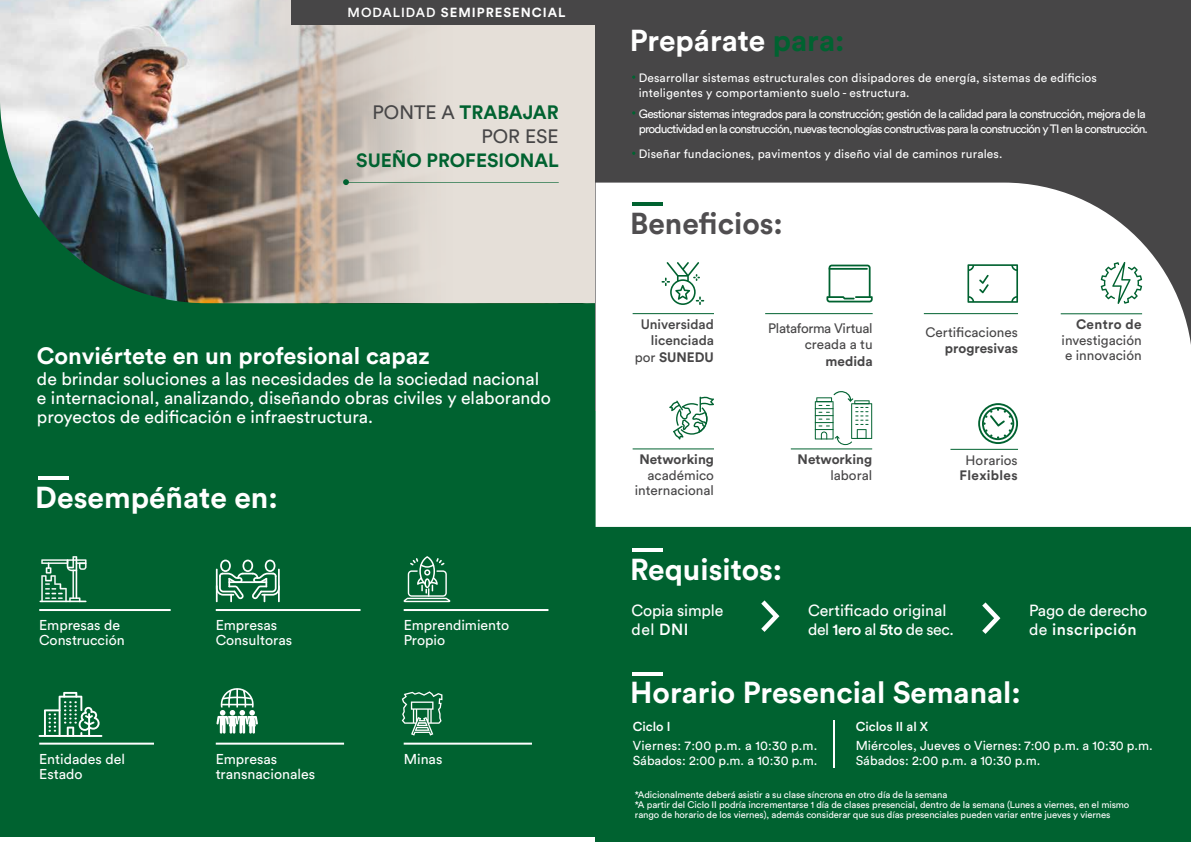
<style>
.page{position:relative;width:1191px;height:842px;background:#fff}
.page>*{position:absolute;margin:0;border:0;box-sizing:border-box;transform-origin:0 0}
.t1{font:700 30px "Circular Std";color:#fff}
.t2{font:700 30px "Circular Std";color:#504e50}
.t3{font:700 23.4px "Circular Std";color:#fff}
.t4{font:19.2px/23.8px "Circular Std";color:#474647;text-align:right}
.t5{font:700 19px "Circular Std";color:#006230}
.t6{font:17.7px/18.6px "Circular Std";color:#fff}
.t7{font:16px/19.2px "Circular Std";letter-spacing:-.01em;color:#fff}
.t8{font:14.2px/14.7px "Circular Std";color:#fff}
.t9{font:13.6px/15.4px "Circular Std";color:#474647}
.t10{font:700 13.6px "Circular Std";color:#474647}
.t11{font:500 13.6px/16.3px "Circular Std";color:#474647;text-align:right}
.t12{font:13.6px/16.3px "Circular Std";letter-spacing:-.025em;color:#474647;text-align:right}
.t13{font:700 13.6px "Circular Std";letter-spacing:.025em;color:#474647}
.t14{font:700 13.5px "Circular Std";letter-spacing:.025em;color:#474647}
.t15{font:13.5px "Circular Std";color:#474647}
.t16{font:700 13.1px "Circular Std";letter-spacing:.075em;color:#fff}
.t17{font:12.9px/14.8px "Circular Std";color:#fff}
.t18{font:500 12.9px "Circular Std";color:#fff}
.t19{font:12px/14.4px "Circular Std";letter-spacing:-.055em;color:#fff}
.t20{font:12px/14.4px "Circular Std";letter-spacing:.01em;color:#fff}
.t21{font:9.5px/10px "Circular Std";letter-spacing:-.01em;color:#fff}
.s1{font-weight:500}
.s2{font-weight:700;color:#006230}
.s3{color:#006230}
.s4{font-weight:400}
.s5{font-weight:700}
</style>
<div class="page">
<div style="left:0;top:0;width:595px;height:842px;background:#006230"></div>
<hr style="left:38px;top:476px;width:30px;height:4px;background:#fff">
<img style="left:0;top:0;width:187px;height:303px">
<svg style="left:187px;top:0;width:408px;height:303px;background:#c8c0b8"></svg>
<hr style="left:346px;top:182px;width:213px;height:1px;background:#006230">
<svg style="left:343px;top:179px;width:6px;height:6px"></svg>
<div style="left:291px;top:0;width:315px;height:24px;background:#474647"></div>
<hr style="left:39px;top:609px;width:132px;height:2px;background:#fff">
<hr style="left:216px;top:609px;width:144px;height:2px;background:#fff">
<hr style="left:39px;top:743px;width:115px;height:2px;background:#fff">
<hr style="left:216px;top:743px;width:128px;height:2px;background:#fff">
<hr style="left:404px;top:609px;width:144px;height:2px;background:#fff">
<hr style="left:404px;top:743px;width:128px;height:2px;background:#fff">
<div style="left:0;top:837px;width:606px;height:5px;background:#fff"></div>
<hr style="left:39px;top:735px;width:63px;height:2px;background:#fff">
<svg style="left:44px;top:692px;width:56px;height:45px"></svg>
<svg style="left:216px;top:560px;width:64px;height:42px"></svg>
<hr style="left:40px;top:601px;width:46px;height:1px;background:#fff">
<svg style="left:41px;top:556px;width:45px;height:45px"></svg>
<svg style="left:403px;top:556px;width:47px;height:46px"></svg>
<svg style="left:216px;top:688px;width:42px;height:46px"></svg>
<svg style="left:402px;top:691px;width:40px;height:44px"></svg>
<div style="left:595px;top:477px;width:596px;height:365px;background:#006230"></div>
<div style="left:595px;top:0;width:596px;height:411px;background:#474647"></div>
<div style="left:595px;top:183px;width:596px;height:344px;background:#fff"></div>
<hr style="left:632px;top:202px;width:31px;height:4px;background:#006230">
<svg style="left:661px;top:262px;width:43px;height:43px;background:#ccdfd5"></svg>
<hr style="left:632px;top:313px;width:82px;height:1px;background:#006230">
<svg style="left:1100px;top:262px;width:42px;height:42px;background:#ccdfd5"></svg>
<hr style="left:1060px;top:313px;width:82px;height:1px;background:#006230">
<svg style="left:669px;top:396px;width:45px;height:43px"></svg>
<hr style="left:632px;top:448px;width:82px;height:1px;background:#006230">
<svg style="left:815px;top:391px;width:57px;height:54px"></svg>
<hr style="left:791px;top:448px;width:81px;height:1px;background:#006230">
<svg style="left:826px;top:265px;width:46px;height:37px;background:#c6dbd0"></svg>
<hr style="left:765px;top:313px;width:107px;height:1px;background:#006230">
<svg style="left:967px;top:264px;width:51px;height:39px;background:#cfe1d8"></svg>
<hr style="left:924px;top:313px;width:94px;height:1px;background:#006230">
<hr style="left:950px;top:449px;width:68px;height:1px;background:#006230">
<svg style="left:978px;top:403px;width:40px;height:41px"></svg>
<hr style="left:632px;top:548px;width:31px;height:4px;background:#fff">
<svg style="left:761px;top:600px;width:18px;height:32px"></svg>
<svg style="left:982px;top:602px;width:18px;height:32px"></svg>
<hr style="left:632px;top:672px;width:31px;height:3px;background:#fff">
<hr style="left:833px;top:720px;width:2px;height:47px;background:#fff">
<h3 class="t16" style="left:348px;top:5px;width:219px"><span class="s1">MODALIDAD</span> SEMIPRESENCIAL</h3>
<h3 class="t4" style="left:372px;top:102px;width:188px">PONTE A <span class="s2">TRABAJAR<br></span>POR ESE</h3>
<h3 class="t5" style="left:356px;top:150px;width:204px">SUEÑO PROFESIONAL</h3>
<h2 class="t3" style="left:37px;top:343px;width:394px">Conviértete en un profesional capaz</h2>
<h3 class="t6" style="left:37px;top:371px;width:515px">de brindar soluciones a las necesidades de la sociedad nacional e internacional, analizando, diseñando obras civiles y elaborando proyectos de edificación e infraestructura.</h3>
<h1 class="t1" style="left:35px;top:481px;width:244px">Desempéñate en:</h1>
<h3 class="t8" style="left:39px;top:619px;width:87px">Empresas de<br>Construcción</h3>
<h3 class="t8" style="left:216px;top:619px;width:78px">Empresas<br>Consultoras</h3>
<h3 class="t8" style="left:39px;top:752px;width:87px">Entidades del<br>Estado</h3>
<h3 class="t8" style="left:216px;top:752px;width:101px">Empresas transnacionales</h3>
<h3 class="t8" style="left:404px;top:619px;width:107px">Emprendimiento<br>Propio</h3>
<h3 class="t8" style="left:404px;top:752px;width:40px">Minas</h3>
<h1 class="t1" style="left:630px;top:24px;width:216px">Prepárate <span class="s3">para:</span></h1>
<p class="t20" style="left:639px;top:71px;width:459px">Desarrollar sistemas estructurales con disipadores de energía, sistemas de edificios inteligentes y comportamiento suelo - estructura.</p>
<p class="t19" style="left:639px;top:107px;width:510px">Gestionar sistemas integrados para la construcción; gestión de la calidad para la construcción, mejora de la productividad en la construcción, nuevas tecnologías constructivas para la construcción y TI en la construcción.</p>
<p class="t20" style="left:639px;top:147px;width:365px">Diseñar fundaciones, pavimentos y diseño vial de caminos rurales.</p>
<h1 class="t2" style="left:630px;top:207px;width:154px">Beneficios:</h1>
<h3 class="t11" style="left:635px;top:317px;width:81px">Universidad licenciada <span class="s4">por</span> <span class="s5">SUNEDU</span></h3>
<h3 class="t13" style="left:1076px;top:317px;width:67px">Centro de</h3>
<h3 class="t12" style="left:768px;top:321px;width:106px">Plataforma Virtual creada a tu</h3>
<h3 class="t10" style="left:825px;top:354px;width:49px">medida</h3>
<h3 class="t9" style="left:925px;top:325px;width:94px">Certificaciones</h3>
<h3 class="t10" style="left:945px;top:341px;width:75px">progresivas</h3>
<h3 class="t9" style="left:1061px;top:333px;width:82px">investigación e innovación</h3>
<h3 class="t10" style="left:639px;top:452px;width:76px">Networking</h3>
<h3 class="t9" style="left:635px;top:468px;width:81px;text-align:right">académico internacional</h3>
<h3 class="t10" style="left:797px;top:452px;width:76px">Networking</h3>
<h3 class="t9" style="left:830px;top:468px;width:43px">laboral</h3>
<h1 class="t1" style="left:630px;top:553px;width:154px">Requisitos:</h1>
<h3 class="t15" style="left:965px;top:454px;width:54px">Horarios</h3>
<h3 class="t14" style="left:959px;top:468px;width:60px">Flexibles</h3>
<h3 class="t7" style="left:808px;top:601px;width:147px">Certificado original del <span class="s1">1ero</span> al <span class="s1">5to</span> de sec.</h3>
<h3 class="t7" style="left:631px;top:602px;width:93px">Copia simple del <span class="s1">DNI</span></h3>
<h3 class="t7" style="left:1029px;top:602px;width:120px">Pago de derecho de <span class="s1">inscripción</span></h3>
<h1 class="t1" style="left:630px;top:676px;width:392px">Horario Presencial Semanal:</h1>
<h3 class="t18" style="left:632px;top:721px;width:39px">Ciclo I</h3>
<h3 class="t17" style="left:632px;top:739px;width:186px">Viernes: 7:00 p.m. a 10:30 p.m.<br>Sábados: 2:00 p.m. a 10:30 p.m.</h3>
<h3 class="t18" style="left:855px;top:721px;width:74px">Ciclos II al X</h3>
<h3 class="t17" style="left:855px;top:739px;width:298px">Miércoles, Jueves o Viernes: 7:00 p.m. a 10:30 p.m.<br>Sábados: 2:00 p.m. a 10:30 p.m.</h3>
<p class="t21" style="left:635px;top:790px;width:496px">*Adicionalmente deberá asistir a su clase síncrona en otro día de la semana<br>*A partir del Ciclo II podría incrementarse 1 día de clases presencial, dentro de la semana (Lunes a viernes, en el mismo rango de horario de los viernes), además considerar que sus días presenciales pueden variar entre jueves y viernes</p>
</div>
